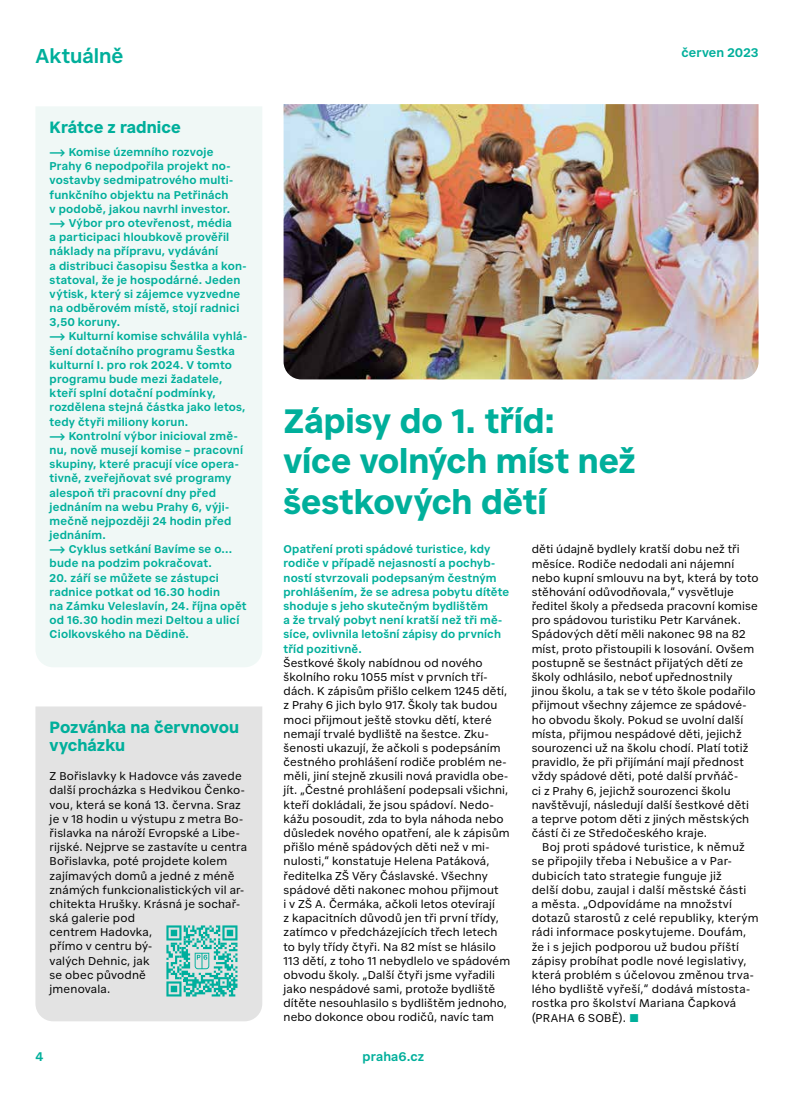
<style>
.page{position:relative;width:794px;height:1110px;background:#fff}
.page>*{position:absolute;margin:0;border:0;box-sizing:border-box;transform-origin:0 0}
.t1{font:700 33.75px/40.5px "Civil Premium";color:#00af9b}
.t2{font:600 20px "Civil Premium";color:#00af9b}
.t3{font:700 16.25px/18.8px "Civil Premium";color:#00af9b}
.t4{font:600 12.5px "Civil Premium";letter-spacing:.01em;color:#00af9b}
.t5{font:11.25px/14.1px "Civil Premium";letter-spacing:.01em;color:#000}
.t6{font:600 11.25px/14.1px "Civil Premium";letter-spacing:.015em;color:#00af9b}
.s1{color:#00af9b}
</style>
<div class="page">
<div style="left:36px;top:107px;width:226px;height:560px;background:#f0f8f6"></div>
<img style="left:283px;top:104px;width:475px;height:275px">
<div style="left:35px;top:706px;width:227px;height:314px;background:#e3e3e3"></div>
<svg style="left:166px;top:925px;width:71px;height:71px;background:#76c9c1"></svg>
<h2 class="t2" style="left:35px;top:41px;width:90px">Aktuálně</h2>
<p class="t4" style="left:681px;top:43px;width:79px">červen 2023</p>
<h3 class="t3" style="left:50px;top:116px;width:133px">Krátce z radnice</h3>
<p class="t6" style="left:50px;top:144px;width:199px">⟶ Komise územního rozvoje<br>Prahy 6 nepodpořila projekt no&shy;vostavby sedmipatrového multi&shy;funkčního objektu na Petřinách<br>v podobě, jakou navrhl investor. ⟶ Výbor pro otevřenost, média<br>a participaci hloubkově prověřil náklady na přípravu, vydávání<br>a distribuci časopisu Šestka a kon&shy;statoval, že je hospodárné. Jeden výtisk, který si zájemce vyzvedne na odběrovém místě, stojí radnici<br>3,50 koruny.<br>⟶ Kulturní komise schválila vyhlá&shy;šení dotačního programu Šestka kulturní I. pro rok 2024. V tomto programu bude mezi žadatele, kteří splní dotační podmínky, rozdělena stejná částka jako letos, tedy čtyři miliony korun.<br>⟶ Kontrolní výbor inicioval změ&shy;nu, nově musejí komise – pracovní skupiny, které pracují více opera&shy;tivně, zveřejňovat své programy alespoň tři pracovní dny před jednáním na webu Prahy 6, výji&shy;mečně nejpozději 24 hodin před jednáním.<br>⟶ Cyklus setkání Bavíme se o... bude na podzim pokračovat.</p>
<p class="t6" style="left:50px;top:569px;width:199px">20. září se můžete se zástupci radnice potkat od 16.30 hodin<br>na Zámku Veleslavín, 24. října opět od 16.30 hodin mezi Deltou a ulicí<br>Ciolkovského na Dědině.</p>
<h3 class="t3" style="left:50px;top:715px;width:191px">Pozvánka na červnovou vycházku</h3>
<p class="t5" style="left:50px;top:767px;width:199px">Z Bořislavky k Hadovce vás zavede další procházka s Hedvikou Čenko&shy;vou, která se koná 13. června. Sraz je v 18 hodin u výstupu z metra Bo&shy;řislavka na nároží Evropské a Libe&shy;rijské. Nejprve se zastavíte u centra<br>Bořislavka, poté projdete kolem zajímavých domů a jedné z méně známých funkcionalistických vil ar&shy;chitekta Hrušky. Krásná je sochař&shy;ská galerie pod<br>centrem Hadovka,<br>přímo v centru bý-<br>valých Dehnic, jak<br>se obec původně<br>jmenovala.</p>
<h1 class="t1" style="left:283px;top:397px;width:354px">Zápisy do 1. tříd:<br>více volných míst než šestkových dětí</h1>
<p class="t6" style="left:283px;top:541px;width:227px">Opatření proti spádové turistice, kdy rodiče v případě nejasností a pochyb&shy;ností stvrzovali podepsaným čestným prohlášením, že se adresa pobytu dítěte shoduje s jeho skutečným bydlištěm<br>a že trvalý pobyt není kratší než tři mě&shy;síce, ovlivnila letošní zápisy do prvních tříd pozitivně.</p>
<p class="t5" style="left:283px;top:654px;width:228px">Šestkové školy nabídnou od nového školního roku 1055 míst v prvních tří&shy;dách. K zápisům přišlo celkem 1245 dětí, z Prahy 6 jich bylo 917. Školy tak budou moci přijmout ještě stovku dětí, které nemají trvalé bydliště na šestce. Zku&shy;šenosti ukazují, že ačkoli s podepsáním čestného prohlášení rodiče problém ne&shy;měli, jiní stejně zkusili nová pravidla obe&shy;jít. „Čestné prohlášení podepsali všichni, kteří dokládali, že jsou spádoví. Nedo&shy;kážu posoudit, zda to byla náhoda nebo důsledek nového opatření, ale k zápisům přišlo méně spádových děti než v mi&shy;nulosti,“ konstatuje Helena Patáková, ředitelka ZŠ Věry Čáslavské. Všechny spádové děti nakonec mohou přijmout<br>i v ZŠ A. Čermáka, ačkoli letos otevírají<br>z kapacitních důvodů jen tři první třídy, zatímco v předcházejících třech letech to byly třídy čtyři. Na 82 míst se hlásilo 113 dětí, z toho 11 nebydlelo ve spádovém obvodu školy. „Další čtyři jsme vyřadili jako nespádové sami, protože bydliště dítěte nesouhlasilo s bydlištěm jednoho, nebo dokonce obou rodičů, navíc tam</p>
<p class="t5" style="left:531px;top:541px;width:228px">děti údajně bydlely kratší dobu než tři měsíce. Rodiče nedodali ani nájemní nebo kupní smlouvu na byt, která by toto stěhování odůvodňovala,“ vysvětluje ředitel školy a předseda pracovní komise pro spádovou turistiku Petr Karvánek.<br>Spádových dětí měli nakonec 98 na 82 míst, proto přistoupili k losování. Ovšem postupně se šestnáct přijatých dětí ze školy odhlásilo, neboť upřednostnily jinou školu, a tak se v této škole podařilo přijmout všechny zájemce ze spádové&shy;ho obvodu školy. Pokud se uvolní další místa, přijmou nespádové děti, jejichž sourozenci už na školu chodí. Platí totiž pravidlo, že při přijímání mají přednost vždy spádové děti, poté další prvňáč-<br>ci z Prahy 6, jejichž sourozenci školu navštěvují, následují další šestkové děti<br>a teprve potom děti z jiných městských částí či ze Středočeského kraje.</p>
<p class="t5" style="left:531px;top:839px;width:228px;text-indent:11px">Boj proti spádové turistice, k němuž se připojily třeba i Nebušice a v Par&shy;dubicích tato strategie funguje již<br>delší dobu, zaujal i další městské části<br>a města. „Odpovídáme na množství dotazů starostů z celé republiky, kterým rádi informace poskytujeme. Doufám, že i s jejich podporou už budou příští zápisy probíhat podle nové legislativy, která problém s účelovou změnou trva&shy;lého bydliště vyřeší,“ dodává místosta&shy;rostka pro školství Mariana Čapková (PRAHA 6 SOBĚ). <span class="s1">■</span></p>
<p class="t4" style="left:35px;top:1047px;width:10px">4</p>
<p class="t4" style="left:363px;top:1047px;width:63px">praha6.cz</p>
</div>
